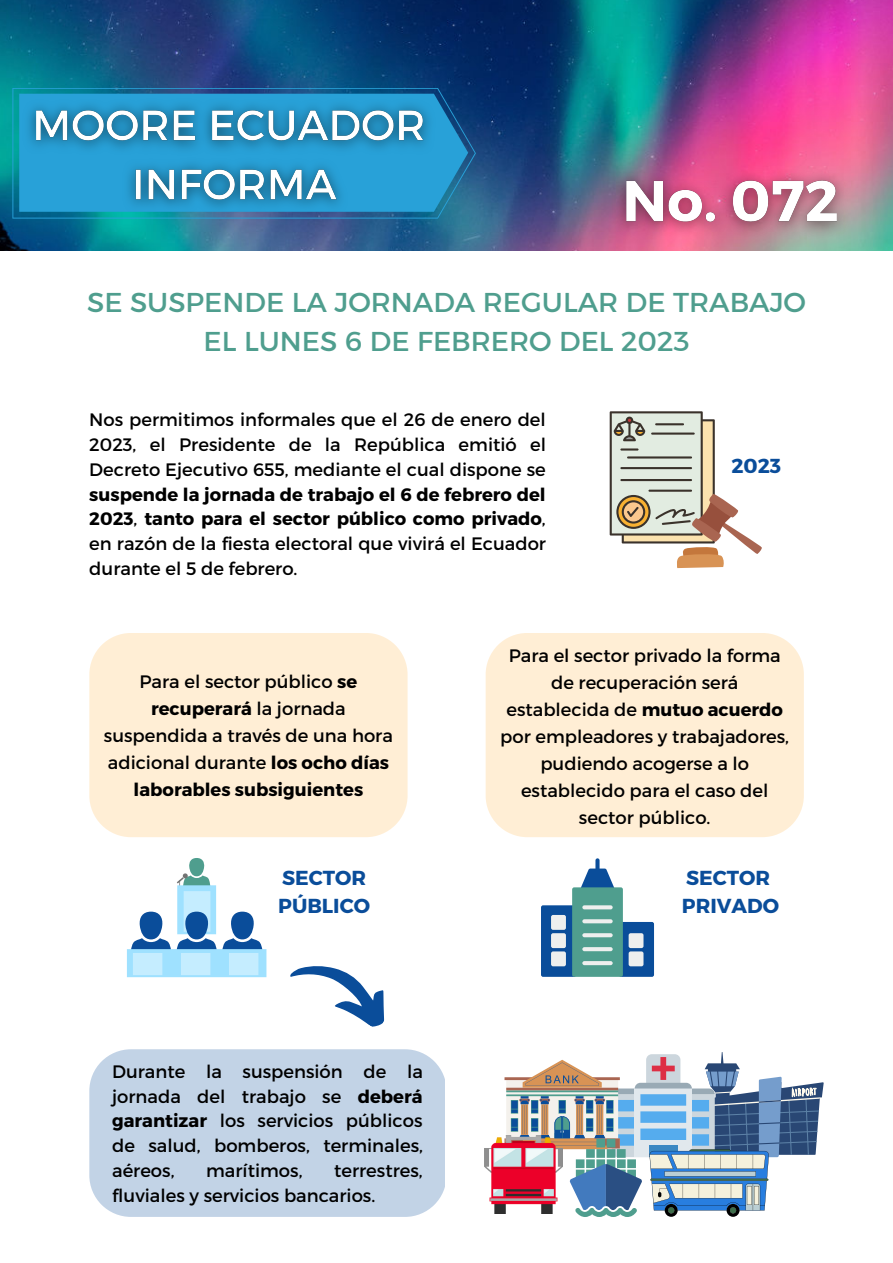
<style>
.page{position:relative;width:893px;height:1263px;background:#fff}
.page>*{position:absolute;margin:0;border:0;box-sizing:border-box;transform-origin:0 0}
.t1{font:27.75px/38.8px "Kief Montaser Regular";color:#4f9e8e;text-align:center}
.t2{font:700 20.25px/28.1px "Montserrat";color:#0a4d9a}
.t3{font:18px/27px "Montserrat";color:#000;text-align:justify}
.t4{font:700 18px/24.8px "Montserrat";color:#000;text-align:justify}
.s1{font-weight:400}
.s2{font-weight:700}
</style>
<div class="page">
<img style="left:0;top:0;width:893px;height:250px">
<svg style="left:12px;top:88px;width:464px;height:131px;background:#1c6291"></svg>
<div style="left:485px;top:633px;width:319px;height:204px;background:#ffeed5"></div>
<div style="left:89px;top:633px;width:318px;height:204px;background:#ffeed5"></div>
<div style="left:89px;top:1049px;width:356px;height:168px;background:#c2d3e6"></div>
<svg style="left:581px;top:858px;width:33px;height:29px"></svg>
<div style="left:541px;top:905px;width:35px;height:72px;background:#0a4d9a;border-radius:2px"></div>
<div style="left:619px;top:922px;width:35px;height:55px;background:#0a4d9a;border-radius:2px"></div>
<div style="left:572px;top:887px;width:51px;height:90px;background:#4f9e8e;border-radius:2px"></div>
<svg style="left:582px;top:905px;width:30px;height:4px"></svg>
<svg style="left:582px;top:919px;width:30px;height:4px"></svg>
<svg style="left:582px;top:933px;width:30px;height:4px"></svg>
<svg style="left:582px;top:947px;width:30px;height:4px"></svg>
<svg style="left:582px;top:961px;width:30px;height:4px"></svg>
<div style="left:551px;top:915px;width:15px;height:15px;background:#eeefee;border-radius:2px"></div>
<div style="left:551px;top:933px;width:15px;height:15px;background:#eeefee;border-radius:2px"></div>
<div style="left:551px;top:951px;width:15px;height:15px;background:#eeefee;border-radius:2px"></div>
<div style="left:628px;top:933px;width:15px;height:15px;background:#eeefee;border-radius:2px"></div>
<div style="left:628px;top:951px;width:15px;height:15px;background:#eeefee;border-radius:2px"></div>
<svg style="left:609px;top:411px;width:153px;height:157px"></svg>
<svg style="left:127px;top:858px;width:139px;height:119px"></svg>
<svg style="left:504px;top:1052px;width:319px;height:165px"></svg>
<img style="left:485px;top:1135px;width:77px;height:79px">
<svg style="left:290px;top:966px;width:95px;height:61px"></svg>
<img style="left:14px;top:82px;width:440px;height:145px">
<img style="left:602px;top:146px;width:257px;height:105px">
<h1 class="t1" style="left:87px;top:282px;width:720px">SE SUSPENDE LA JORNADA REGULAR DE TRABAJO<br>EL LUNES 6 DE FEBRERO DEL 2023</h1>
<p class="t3" style="left:89px;top:407px;width:458px;line-height:24.8px">Nos permitimos informales que el 26 de enero del 2023, el Presidente de la República emitió el Decreto Ejecutivo 655, mediante el cual dispone se</p>
<p class="t4" style="left:89px;top:481px;width:458px">suspende la jornada de trabajo el 6 de febrero del 2023<span class="s1">,</span> tanto para el sector público como privado<span class="s1">, en razón de la fiesta electoral que vivirá el Ecuador durante el 5 de febrero.</span></p>
<p class="t2" style="left:731px;top:451px;width:51px">2023</p>
<p class="t3" style="left:104px;top:667px;width:290px;text-align:center">Para el sector público <span class="s2">se recuperará</span> la jornada suspendida a través de una hora adicional durante <span class="s2">los ocho días laborables subsiguientes</span></p>
<p class="t3" style="left:500px;top:641px;width:290px;text-align:center">Para el sector privado la forma de recuperación será establecida de <span class="s2">mutuo acuerdo </span>por empleadores y trabajadores, pudiendo acogerse a lo establecido para el caso del sector público.</p>
<p class="t2" style="left:278px;top:863px;width:93px">SECTOR<br>PÚBLICO</p>
<p class="t2" style="left:682px;top:863px;width:99px">SECTOR<br>PRIVADO</p>
<p class="t3" style="left:112px;top:1058px;width:312px;line-height:24.8px">Durante la suspensión de la jornada del trabajo se <span class="s2">deberá garantizar</span> los servicios públicos de salud, bomberos, terminales, aéreos,</p>
<p class="t3" style="left:206px;top:1156px;width:98px">marítimos,</p>
<p class="t3" style="left:112px;top:1157px;width:312px;line-height:24.8px;text-indent:222px">terrestres, fluviales y servicios bancarios.</p>
</div>
